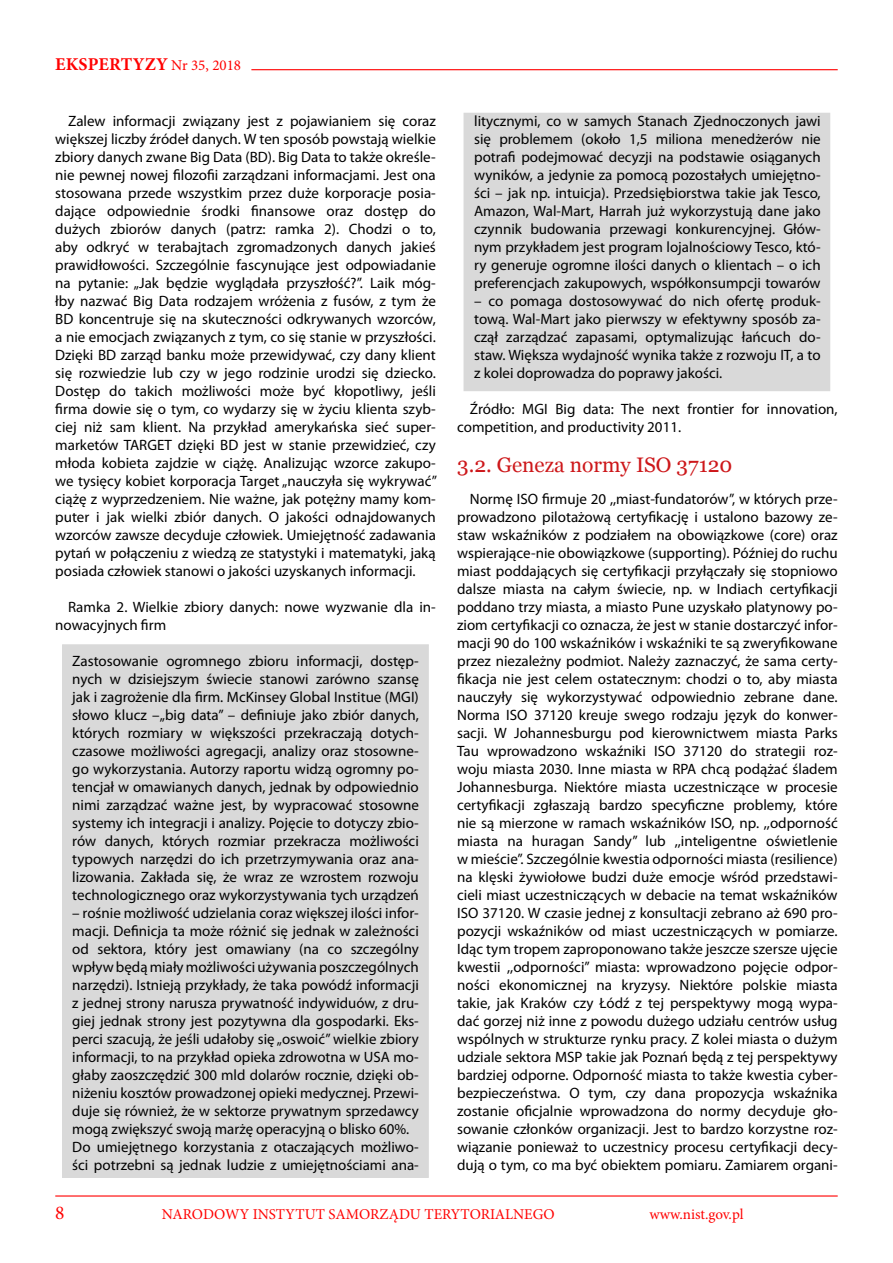
<style>
.page{position:relative;width:893px;height:1263px;background:#fff}
.page>*{position:absolute;margin:0;border:0;box-sizing:border-box;transform-origin:0 0}
.t1{font:21px "Georgia";color:#cd171a}
.t2{font:19.5px "Minion Pro";color:#f00}
.t3{font:700 18px "Minion Pro";letter-spacing:.01em;color:#f00}
.t4{font:15px/18px "Myriad Pro";color:#000;text-align:justify}
.t5{font:15px "Minion Pro";color:#f00}
.s1{font-weight:400;font-size:15px}
</style>
<div class="page">
<hr style="left:55px;top:1195px;width:783px;height:1px;background:#f00">
<hr style="left:251px;top:69px;width:587px;height:1px;background:#f00">
<div style="left:63px;top:645px;width:365px;height:532px;background:#d9d9d9"></div>
<div style="left:464px;top:113px;width:366px;height:278px;background:#d9d9d9"></div>
<p class="t3" style="left:55px;top:52px;width:187px">EKSPERTYZY <span class="s1">Nr 35, 2018</span></p>
<p class="t4" style="left:55px;top:112px;width:383px;text-indent:13px">Zalew informacji związany jest z pojawianiem się coraz większej liczby źródeł danych. W ten sposób powstają wielkie zbiory danych zwane Big Data (BD). Big Data to także określe&shy;nie pewnej nowej filozofii zarządzani informacjami. Jest ona stosowana przede wszystkim przez duże korporacje posia&shy;dające odpowiednie środki finansowe oraz dostęp do dużych zbiorów danych (patrz: ramka 2). Chodzi o to, aby odkryć w terabajtach zgromadzonych danych jakieś prawidłowości. Szczególnie fascynujące jest odpowiadanie na pytanie: „Jak będzie wyglądała przyszłość?”. Laik móg&shy;łby nazwać Big Data rodzajem wróżenia z fusów, z tym że BD koncentruje się na skuteczności odkrywanych wzorców, a nie emocjach związanych z tym, co się stanie w przyszłości.<br>Dzięki BD zarząd banku może przewidywać, czy dany klient się rozwiedzie lub czy w jego rodzinie urodzi się dziecko.<br>Dostęp do takich możliwości może być kłopotliwy, jeśli firma dowie się o tym, co wydarzy się w życiu klienta szyb&shy;ciej niż sam klient. Na przykład amerykańska sieć super&shy;marketów TARGET dzięki BD jest w stanie przewidzieć, czy młoda kobieta zajdzie w ciążę. Analizując wzorce zakupo&shy;we tysięcy kobiet korporacja Target „nauczyła się wykrywać” ciążę z wyprzedzeniem. Nie ważne, jak potężny mamy kom&shy;puter i jak wielki zbiór danych. O jakości odnajdowanych wzorców zawsze decyduje człowiek. Umiejętność zadawania pytań w połączeniu z wiedzą ze statystyki i matematyki, jaką posiada człowiek stanowi o jakości uzyskanych informacji.</p>
<p class="t4" style="left:55px;top:598px;width:382px;text-indent:13px">Ramka 2. Wielkie zbiory danych: nowe wyzwanie dla in&shy;nowacyjnych firm</p>
<p class="t4" style="left:72px;top:652px;width:348px">Zastosowanie ogromnego zbioru informacji, dostęp&shy;nych w dzisiejszym świecie stanowi zarówno szansę jak i zagrożenie dla firm. McKinsey Global Institue (MGI) słowo klucz –„big data” – definiuje jako zbiór danych, których rozmiary w większości przekraczają dotych&shy;czasowe możliwości agregacji, analizy oraz stosowne&shy;go wykorzystania. Autorzy raportu widzą ogromny po&shy;tencjał w omawianych danych, jednak by odpowiednio nimi zarządzać ważne jest, by wypracować stosowne systemy ich integracji i analizy. Pojęcie to dotyczy zbio&shy;rów danych, których rozmiar przekracza możliwości typowych narzędzi do ich przetrzymywania oraz ana&shy;lizowania. Zakłada się, że wraz ze wzrostem rozwoju technologicznego oraz wykorzystywania tych urządzeń</p>
<p class="t4" style="left:72px;top:904px;width:348px;text-align:left">– rośnie możliwość udzielania coraz większej ilości infor&shy;macji. Definicja ta może różnić się jednak w zależności od sektora, który jest omawiany (na co szczególny wpływ będą miały możliwości używania poszczególnych narzędzi). Istnieją przykłady, że taka powódź informacji z jednej strony narusza prywatność indywiduów, z dru&shy;giej jednak strony jest pozytywna dla gospodarki. Eks&shy;perci szacują, że jeśli udałoby się „oswoić” wielkie zbiory informacji, to na przykład opieka zdrowotna w USA mo&shy;głaby zaoszczędzić 300 mld dolarów rocznie, dzięki ob&shy;niżeniu kosztów prowadzonej opieki medycznej. Przewi&shy;duje się również, że w sektorze prywatnym sprzedawcy mogą zwiększyć swoją marżę operacyjną o blisko 60%.<br>Do umiejętnego korzystania z otaczających możliwo&shy;ści potrzebni są jednak ludzie z umiejętnościami ana-</p>
<p class="t4" style="left:474px;top:112px;width:348px">litycznymi, co w samych Stanach Zjednoczonych jawi się problemem (około 1,5 miliona menedżerów nie potrafi podejmować decyzji na podstawie osiąganych wyników, a jedynie za pomocą pozostałych umiejętno&shy;ści – jak np. intuicja). Przedsiębiorstwa takie jak Tesco, Amazon, Wal-Mart, Harrah już wykorzystują dane jako czynnik budowania przewagi konkurencyjnej. Głów&shy;nym przykładem jest program lojalnościowy Tesco, któ&shy;ry generuje ogromne ilości danych o klientach – o ich preferencjach zakupowych, współkonsumpcji towarów</p>
<p class="t4" style="left:474px;top:292px;width:348px">– co pomaga dostosowywać do nich ofertę produk&shy;tową. Wal-Mart jako pierwszy w efektywny sposób za&shy;czął zarządzać zapasami, optymalizując łańcuch do&shy;staw. Większa wydajność wynika także z rozwoju IT, a to z kolei doprowadza do poprawy jakości.</p>
<p class="t4" style="left:457px;top:400px;width:382px;text-indent:13px">Źródło: MGI Big data: The next frontier for innovation, competition, and productivity 2011.</p>
<h1 class="t1" style="left:457px;top:452px;width:277px">3.2. Geneza normy ISO 37120</h1>
<p class="t4" style="left:457px;top:490px;width:382px;text-indent:13px">Normę ISO firmuje 20 ,,miast-fundatorów”, w których prze&shy;prowadzono pilotażową certyfikację i ustalono bazowy ze&shy;staw wskaźników z podziałem na obowiązkowe (core) oraz wspierające-nie obowiązkowe (supporting). Później do ruchu miast poddających się certyfikacji przyłączały się stopniowo dalsze miasta na całym świecie, np. w Indiach certyfikacji poddano trzy miasta, a miasto Pune uzyskało platynowy po&shy;ziom certyfikacji co oznacza, że jest w stanie dostarczyć infor&shy;macji 90 do 100 wskaźników i wskaźniki te są zweryfikowane przez niezależny podmiot. Należy zaznaczyć, że sama certy&shy;fikacja nie jest celem ostatecznym: chodzi o to, aby miasta nauczyły się wykorzystywać odpowiednio zebrane dane.<br>Norma ISO 37120 kreuje swego rodzaju język do konwer&shy;sacji. W Johannesburgu pod kierownictwem miasta Parks Tau wprowadzono wskaźniki ISO 37120 do strategii roz&shy;woju miasta 2030. Inne miasta w RPA chcą podążać śladem Johannesburga. Niektóre miasta uczestniczące w procesie certyfikacji zgłaszają bardzo specyficzne problemy, które nie są mierzone w ramach wskaźników ISO, np. ,,odporność miasta na huragan Sandy” lub ,,inteligentne oświetlenie w mieście”. Szczególnie kwestia odporności miasta (resilience) na klęski żywiołowe budzi duże emocje wśród przedstawi&shy;cieli miast uczestniczących w debacie na temat wskaźników ISO 37120. W czasie jednej z konsultacji zebrano aż 690 pro&shy;pozycji wskaźników od miast uczestniczących w pomiarze.<br>Idąc tym tropem zaproponowano także jeszcze szersze ujęcie kwestii ,,odporności” miasta: wprowadzono pojęcie odpor&shy;ności ekonomicznej na kryzysy. Niektóre polskie miasta takie, jak Kraków czy Łódź z tej perspektywy mogą wypa&shy;dać gorzej niż inne z powodu dużego udziału centrów usług wspólnych w strukturze rynku pracy. Z kolei miasta o dużym udziale sektora MSP takie jak Poznań będą z tej perspektywy bardziej odporne. Odporność miasta to także kwestia cyber&shy;bezpieczeństwa. O tym, czy dana propozycja wskaźnika zostanie oficjalnie wprowadzona do normy decyduje gło&shy;sowanie członków organizacji. Jest to bardzo korzystne roz&shy;wiązanie ponieważ to uczestnicy procesu certyfikacji decy&shy;dują o tym, co ma być obiektem pomiaru. Zamiarem organi-</p>
<h2 class="t2" style="left:55px;top:1199px;width:11px">8</h2>
<p class="t5" style="left:162px;top:1204px;width:394px">NARODOWY INSTYTUT SAMORZĄDU TERYTORIALNEGO</p>
<p class="t5" style="left:649px;top:1204px;width:96px">www.nist.gov.pl</p>
</div>
